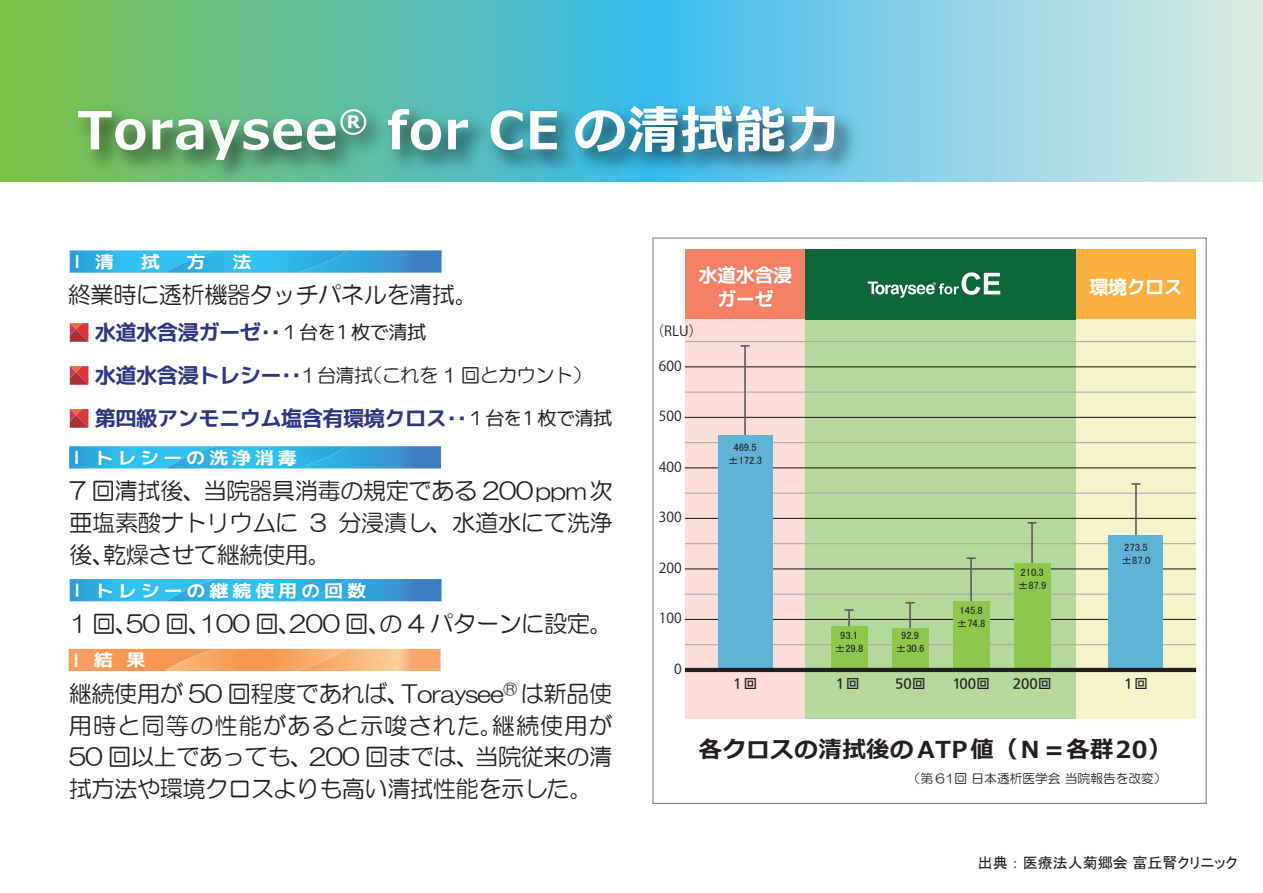
<style>
.page{position:relative;width:1263px;height:893px;background:#fff}
.page>*{position:absolute;margin:0;border:0;box-sizing:border-box;transform-origin:0 0}
.t1{font:700 52.05px "Meiryo";letter-spacing:.025em;color:#fff}
.t2{font:23.4px/31.8px "HG Maru Gothic MPRO";letter-spacing:-.025em;color:#231f20;text-align:justify}
.t3{font:700 23.4px "Meiryo";letter-spacing:.025em;color:#231f20}
.t4{font:21.15px "Mig Mix 1 M Bold";letter-spacing:-.025em;color:#2c377f}
.t5{font:19.05px "HG Maru Gothic MPRO";letter-spacing:-.025em;color:#231f20}
.t6{font:19.05px/23.4px "Mig Mix 1 M Bold";letter-spacing:-.025em;color:#fff;text-align:center}
.t7{font:17.25px "Mig Mix 1 P Bold";letter-spacing:.2em;color:#fff;scale:1.11 1}
.t8{font:15px "MS P Gothic";color:#231f20}
.t9{font:13.8px "Koz Go Pro";color:#231f20}
.t10{font:12.75px "HG Maru Gothic MPRO";color:#231f20}
.t11{font:12.75px "PUD Go Dp Mt";letter-spacing:.05em;color:#231f20}
.t12{font:10.65px/12.8px "MS P Gothic";color:#231f20;text-align:center}
.s1{font-family:"Mig Mix 1 M Regular";font-size:19.05px;color:#231f20}
.s2{font-family:"Mig Mix 1 M Bold";font-size:21.15px;color:#2c377f}
</style>
<div class="page">
<svg style="left:0;top:0;width:1263px;height:181px;background:#85cdc4"></svg>
<img style="left:67px;top:75px;width:804px;height:107px">
<svg style="left:70px;top:323px;width:18px;height:19px"></svg>
<svg style="left:70px;top:366px;width:18px;height:19px"></svg>
<svg style="left:70px;top:409px;width:18px;height:19px"></svg>
<svg style="left:70px;top:250px;width:371px;height:23px;background:#38b0e3"></svg>
<svg style="left:69px;top:446px;width:372px;height:22px;background:#34aee3"></svg>
<svg style="left:70px;top:579px;width:371px;height:22px;background:#32aee2"></svg>
<svg style="left:69px;top:649px;width:371px;height:22px;background:#f8a566"></svg>
<div style="left:685px;top:249px;width:120px;height:70px;background:#f48066"></div>
<div style="left:685px;top:319px;width:120px;height:400px;background:#fcddd8"></div>
<div style="left:1076px;top:249px;width:120px;height:70px;background:#fbb03f"></div>
<div style="left:1076px;top:319px;width:120px;height:400px;background:#f4f3cc"></div>
<div style="left:805px;top:319px;width:271px;height:400px;background:#b5d99d"></div>
<div style="left:805px;top:249px;width:271px;height:70px;background:#0c6638"></div>
<svg style="left:868px;top:272px;width:132px;height:26px"></svg>
<hr style="left:685px;top:644px;width:511px;height:1px;background:#a8a9ad">
<hr style="left:685px;top:619px;width:511px;height:1px;background:#231f20">
<hr style="left:685px;top:594px;width:511px;height:1px;background:#a8a9ad">
<hr style="left:685px;top:568px;width:511px;height:1px;background:#231f20">
<hr style="left:685px;top:543px;width:511px;height:1px;background:#a8a9ad">
<hr style="left:685px;top:518px;width:511px;height:1px;background:#231f20">
<hr style="left:685px;top:493px;width:511px;height:1px;background:#a8a9ad">
<hr style="left:685px;top:467px;width:511px;height:1px;background:#231f20">
<hr style="left:685px;top:442px;width:511px;height:1px;background:#a8a9ad">
<hr style="left:685px;top:417px;width:511px;height:1px;background:#231f20">
<hr style="left:685px;top:392px;width:511px;height:1px;background:#a8a9ad">
<hr style="left:685px;top:341px;width:511px;height:1px;background:#a8a9ad">
<hr style="left:685px;top:366px;width:511px;height:1px;background:#231f20">
<hr style="left:744px;top:346px;width:2px;height:89px;background:#5a5a5d">
<svg style="left:740px;top:345px;width:9px;height:2px"></svg>
<hr style="left:1135px;top:484px;width:2px;height:56px;background:#5a5a5d">
<svg style="left:1131px;top:483px;width:9px;height:2px"></svg>
<div style="left:718px;top:435px;width:54px;height:235px;background:#60b3d4"></div>
<div style="left:1109px;top:535px;width:54px;height:135px;background:#60b3d4"></div>
<hr style="left:848px;top:610px;width:2px;height:25px;background:#5a5a5d">
<svg style="left:844px;top:609px;width:9px;height:2px"></svg>
<div style="left:831px;top:626px;width:36px;height:44px;background:#8ec74c"></div>
<hr style="left:909px;top:603px;width:2px;height:32px;background:#5a5a5d">
<svg style="left:905px;top:602px;width:9px;height:2px"></svg>
<div style="left:892px;top:628px;width:36px;height:42px;background:#8ec74c"></div>
<hr style="left:970px;top:558px;width:2px;height:46px;background:#5a5a5d">
<svg style="left:966px;top:557px;width:9px;height:2px"></svg>
<div style="left:953px;top:601px;width:36px;height:69px;background:#8ec74c"></div>
<hr style="left:1031px;top:523px;width:2px;height:46px;background:#5a5a5d">
<svg style="left:1027px;top:522px;width:9px;height:2px"></svg>
<div style="left:1014px;top:563px;width:36px;height:107px;background:#8ec74c"></div>
<hr style="left:685px;top:668px;width:511px;height:4px;background:#231f20">
<h1 class="t1" style="left:78px;top:94px;width:763px">Toraysee<sup>®</sup> for CE の清拭能力</h1>
<p class="t7" style="left:95px;top:250px;width:143px">清　拭　方　法</p>
<p class="t2" style="left:68px;top:279px;width:412px">終業時に透析機器タッチパネルを清拭。</p>
<p class="t4" style="left:95px;top:317px;width:333px">水道水含浸ガーゼ･･<span class="s1">１台を1 枚で清拭</span></p>
<p class="t5" style="left:95px;top:365px;width:498px"><span class="s2">水道水含浸トレシー･･</span>1台清拭（これを 1 回とカウント）</p>
<p class="t4" style="left:95px;top:403px;width:519px">第四級アンモニウム塩含有環境クロス･･<span class="s1">１台を1 枚で清拭</span></p>
<p class="t7" style="left:94px;top:445px;width:184px">トレシーの洗浄消毒</p>
<p class="t2" style="left:69px;top:475px;width:545px">7 回清拭後、当院器具消毒の規定である 200ppm次亜塩素酸ナトリウムに 3 分浸漬し、水道水にて洗浄後、乾燥させて継続使用。</p>
<p class="t7" style="left:95px;top:578px;width:246px">トレシーの継続使用の回数</p>
<p class="t2" style="left:70px;top:608px;width:545px">1 回、50 回、100 回、200 回、の 4 パターンに設定。</p>
<p class="t7" style="left:94px;top:648px;width:48px">結 果</p>
<p class="t2" style="left:69px;top:677px;width:545px">継続使用が 50 回程度であれば、Toraysee<sup>®</sup> は新品使用時と同等の性能があると示唆された。継続使用が50 回以上であっても、200 回までは、当院従来の清拭方法や環境クロスよりも高い清拭性能を示した。</p>
<p class="t6" style="left:698px;top:264px;width:95px">水道水含浸ガーゼ</p>
<p class="t6" style="left:1089px;top:275px;width:95px">環境クロス</p>
<p class="t9" style="left:650px;top:322px;width:54px">（RLU）</p>
<p class="t9" style="left:659px;top:357px;width:24px">600</p>
<p class="t9" style="left:659px;top:407px;width:24px">500</p>
<p class="t9" style="left:659px;top:458px;width:24px">400</p>
<p class="t9" style="left:659px;top:508px;width:24px">300</p>
<p class="t9" style="left:659px;top:559px;width:24px">200</p>
<p class="t9" style="left:659px;top:609px;width:24px">100</p>
<p class="t9" style="left:674px;top:660px;width:9px">0</p>
<p class="t12" style="left:728px;top:441px;width:35px">469.5 ±172.3</p>
<p class="t12" style="left:835px;top:629px;width:30px">93.1 ±29.8</p>
<p class="t12" style="left:896px;top:629px;width:30px">92.9 ±30.6</p>
<p class="t12" style="left:957px;top:604px;width:30px;text-align:left">145.8 ±74.8</p>
<p class="t12" style="left:1018px;top:566px;width:30px;text-align:left">210.3 ±87.9</p>
<p class="t12" style="left:1121px;top:541px;width:30px;text-align:left">273.5 ±87.0</p>
<p class="t11" style="left:733px;top:677px;width:25px">1回</p>
<p class="t11" style="left:836px;top:677px;width:25px">1回</p>
<p class="t11" style="left:895px;top:677px;width:32px">50回</p>
<p class="t11" style="left:953px;top:677px;width:38px">100回</p>
<p class="t11" style="left:1013px;top:677px;width:40px">200回</p>
<p class="t11" style="left:1124px;top:677px;width:25px">1回</p>
<p class="t3" style="left:699px;top:733px;width:474px">各クロスの清拭後の ATP値（Ｎ＝各群20）</p>
<p class="t10" style="left:908px;top:772px;width:261px">（第 61回 日本透析医学会 当院報告を改変）</p>
<p class="t8" style="left:978px;top:855px;width:261px">出典：医療法人菊郷会 富丘腎クリニック</p>
</div>
